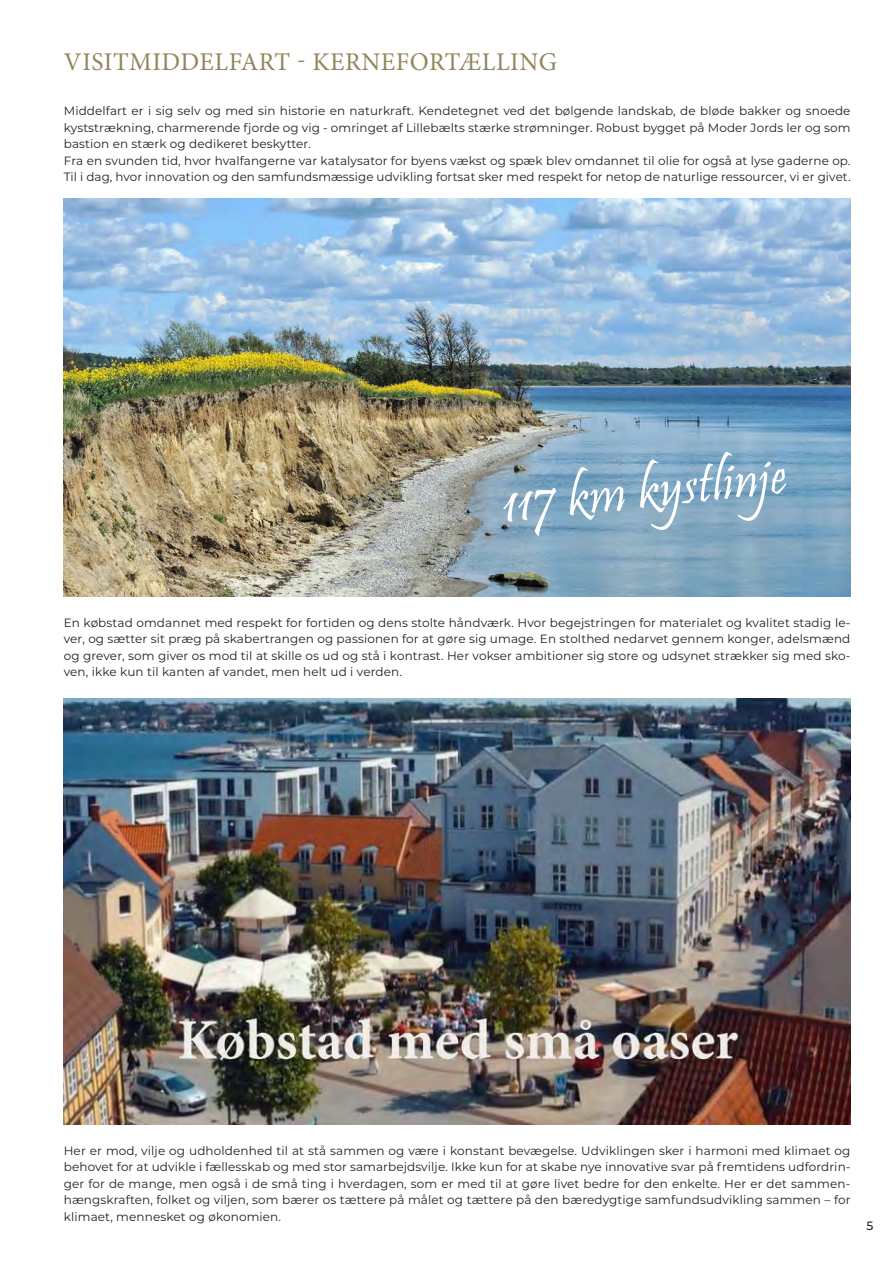
<style>
.page{position:relative;width:893px;height:1263px;background:#fff}
.page>*{position:absolute;margin:0;border:0;box-sizing:border-box;transform-origin:0 0}
.t1{font:57px "Pristina";color:#fff}
.t2{font:25.5px "Minion Pro";letter-spacing:.02em;color:#91865b}
.t3{font:12px/16.5px "Montserrat";letter-spacing:.01em;color:#231f20;text-align:justify}
.t4{font:500 12px "Montserrat";color:#231f20}
</style>
<div class="page">
<img style="left:64px;top:199px;width:786px;height:397px">
<img style="left:64px;top:698px;width:786px;height:427px">
<p class="t2" style="left:64px;top:44px;width:495px">VISITMIDDELFART - KERNEFORTÆLLING</p>
<p class="t3" style="left:64px;top:102px;width:788px">Middelfart er i sig selv og med sin historie en naturkraft. Kendetegnet ved det bølgende landskab, de bløde bakker og snoede kyststrækning, charmerende fjorde og vig - omringet af Lillebælts stærke strømninger. Robust bygget på Moder Jords ler og som bastion en stærk og dedikeret beskytter.</p>
<p class="t3" style="left:64px;top:152px;width:788px">Fra en svunden tid, hvor hvalfangerne var katalysator for byens vækst og spæk blev omdannet til olie for også at lyse gaderne op.<br>Til i dag, hvor innovation og den samfundsmæssige udvikling fortsat sker med respekt for netop de naturlige ressourcer, vi er givet.</p>
<p class="t1" style="left:499px;top:473px;width:287px;rotate:-6deg">117 km kystlinje</p>
<p class="t3" style="left:64px;top:614px;width:788px">En købstad omdannet med respekt for fortiden og dens stolte håndværk. Hvor begejstringen for materialet og kvalitet stadig le&shy;ver, og sætter sit præg på skabertrangen og passionen for at gøre sig umage. En stolthed nedarvet gennem konger, adelsmænd og grever, som giver os mod til at skille os ud og stå i kontrast. Her vokser ambitioner sig store og udsynet strækker sig med sko&shy;ven, ikke kun til kanten af vandet, men helt ud i verden.</p>
<p class="t3" style="left:64px;top:1142px;width:788px">Her er mod, vilje og udholdenhed til at stå sammen og være i konstant bevægelse. Udviklingen sker i harmoni med klimaet og behovet for at udvikle i fællesskab og med stor samarbejdsvilje. Ikke kun for at skabe nye innovative svar på fremtidens udfordrin&shy;ger for de mange, men også i de små ting i hverdagen, som er med til at gøre livet bedre for den enkelte. Her er det sammen&shy;hængskraften, folket og viljen, som bærer os tættere på målet og tættere på den bæredygtige samfundsudvikling sammen – for klimaet, mennesket og økonomien.</p>
<p class="t4" style="left:866px;top:1217px;width:8px">5</p>
</div>
